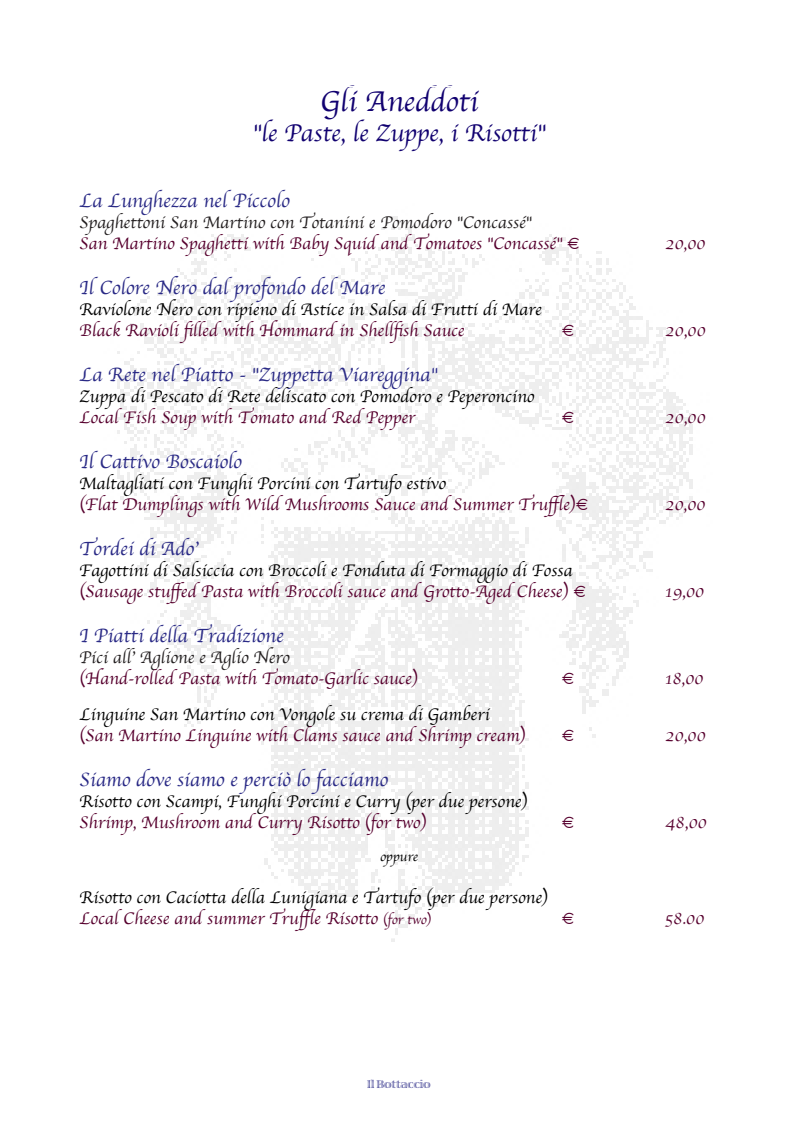
<style>
.page{position:relative;width:798px;height:1134px;background:#fff}
.page>*{position:absolute;margin:0;border:0;box-sizing:border-box;transform-origin:0 0}
.t1{font:30px "Apple Chancery";color:#110170}
.t2{font:25px "Apple Chancery";color:#110170}
.t3{font:20px "Apple Chancery";color:#2a2a86}
.t4{font:17.5px "Apple Chancery";color:#57002e}
.t5{font:17.5px "Apple Chancery";color:#000}
.t6{font:17.5px "Apple Chancery";color:#231f20}
.t7{font:13.75px "Apple Chancery";color:#000}
.t8{font:11.25px "Viva Std";color:#2a2a86}
.s1{font-size:13.75px}
</style>
<div class="page">
<p class="t1" style="left:320px;top:77px;width:159px">Gli Aneddoti</p>
<p class="t2" style="left:252px;top:113px;width:294px">"le Paste, le Zuppe, i Risotti"</p>
<p class="t3" style="left:79px;top:184px;width:212px">La Lunghezza nel Piccolo</p>
<p class="t6" style="left:79px;top:208px;width:454px">Spaghettoni San Martino con Totanini e Pomodoro "Concassé"</p>
<p class="t4" style="left:79px;top:229px;width:502px">San Martino Spaghetti with Baby Squid and Tomatoes "Concassé" €</p>
<p class="t4" style="left:664px;top:229px;width:42px">20,00</p>
<p class="t3" style="left:79px;top:271px;width:307px">Il Colore Nero dal profondo del Mare</p>
<p class="t5" style="left:79px;top:295px;width:463px">Raviolone Nero con ripieno di Astice in Salsa di Frutti di Mare</p>
<p class="t4" style="left:79px;top:316px;width:386px">Black Ravioli filled with Hommard in Shellfish Sauce</p>
<p class="t4" style="left:561px;top:316px;width:15px">€</p>
<p class="t4" style="left:664px;top:316px;width:42px">20,00</p>
<p class="t3" style="left:79px;top:358px;width:359px">La Rete nel Piatto - "Zuppetta Viareggina"</p>
<p class="t5" style="left:79px;top:382px;width:456px">Zuppa di Pescato di Rete deliscato con Pomodoro e Peperoncino</p>
<p class="t4" style="left:79px;top:403px;width:337px">Local Fish Soup with Tomato and Red Pepper</p>
<p class="t4" style="left:561px;top:403px;width:15px">€</p>
<p class="t4" style="left:664px;top:403px;width:42px">20,00</p>
<p class="t3" style="left:79px;top:445px;width:164px">Il Cattivo Boscaiolo</p>
<p class="t5" style="left:79px;top:469px;width:368px">Maltagliati con Funghi Porcini con Tartufo estivo</p>
<p class="t4" style="left:79px;top:490px;width:510px">(Flat Dumplings with Wild Mushrooms Sauce and Summer Truffle)€</p>
<p class="t4" style="left:664px;top:490px;width:42px">20,00</p>
<p class="t3" style="left:79px;top:532px;width:120px">Tordei di Ado’</p>
<p class="t5" style="left:79px;top:556px;width:494px">Fagottini di Salsiccia con Broccoli e Fonduta di Formaggio di Fossa</p>
<p class="t4" style="left:79px;top:577px;width:508px">(Sausage stuffed Pasta with Broccoli sauce and Grotto-Aged Cheese) €</p>
<p class="t4" style="left:664px;top:577px;width:41px">19,00</p>
<p class="t3" style="left:79px;top:619px;width:206px">I Piatti della Tradizione</p>
<p class="t6" style="left:79px;top:643px;width:212px">Pici all’ Aglione e Aglio Nero</p>
<p class="t4" style="left:79px;top:664px;width:340px">(Hand-rolled Pasta with Tomato-Garlic sauce)</p>
<p class="t4" style="left:561px;top:664px;width:15px">€</p>
<p class="t4" style="left:664px;top:664px;width:40px">18,00</p>
<p class="t5" style="left:79px;top:700px;width:411px">Linguine San Martino con Vongole su crema di Gamberi</p>
<p class="t4" style="left:79px;top:721px;width:447px">(San Martino Linguine with Clams sauce and Shrimp cream)</p>
<p class="t4" style="left:561px;top:721px;width:15px">€</p>
<p class="t4" style="left:664px;top:721px;width:42px">20,00</p>
<p class="t3" style="left:79px;top:763px;width:310px">Siamo dove siamo e perciò lo facciamo</p>
<p class="t5" style="left:79px;top:787px;width:449px">Risotto con Scampi, Funghi Porcini e Curry (per due persone)</p>
<p class="t4" style="left:79px;top:808px;width:348px">Shrimp, Mushroom and Curry Risotto (for two)</p>
<p class="t4" style="left:561px;top:808px;width:15px">€</p>
<p class="t4" style="left:664px;top:808px;width:43px">48,00</p>
<p class="t7" style="left:380px;top:845px;width:39px">oppure</p>
<p class="t5" style="left:79px;top:883px;width:470px">Risotto con Caciotta della Lunigiana e Tartufo (per due persone)</p>
<p class="t4" style="left:79px;top:904px;width:353px">Local Cheese and summer Truffle Risotto <span class="s1">(for two)</span></p>
<p class="t4" style="left:561px;top:904px;width:15px">€</p>
<p class="t4" style="left:664px;top:904px;width:41px">58.00</p>
<p class="t8" style="left:367px;top:1078px;width:65px">Il Bottaccio</p>
</div>
